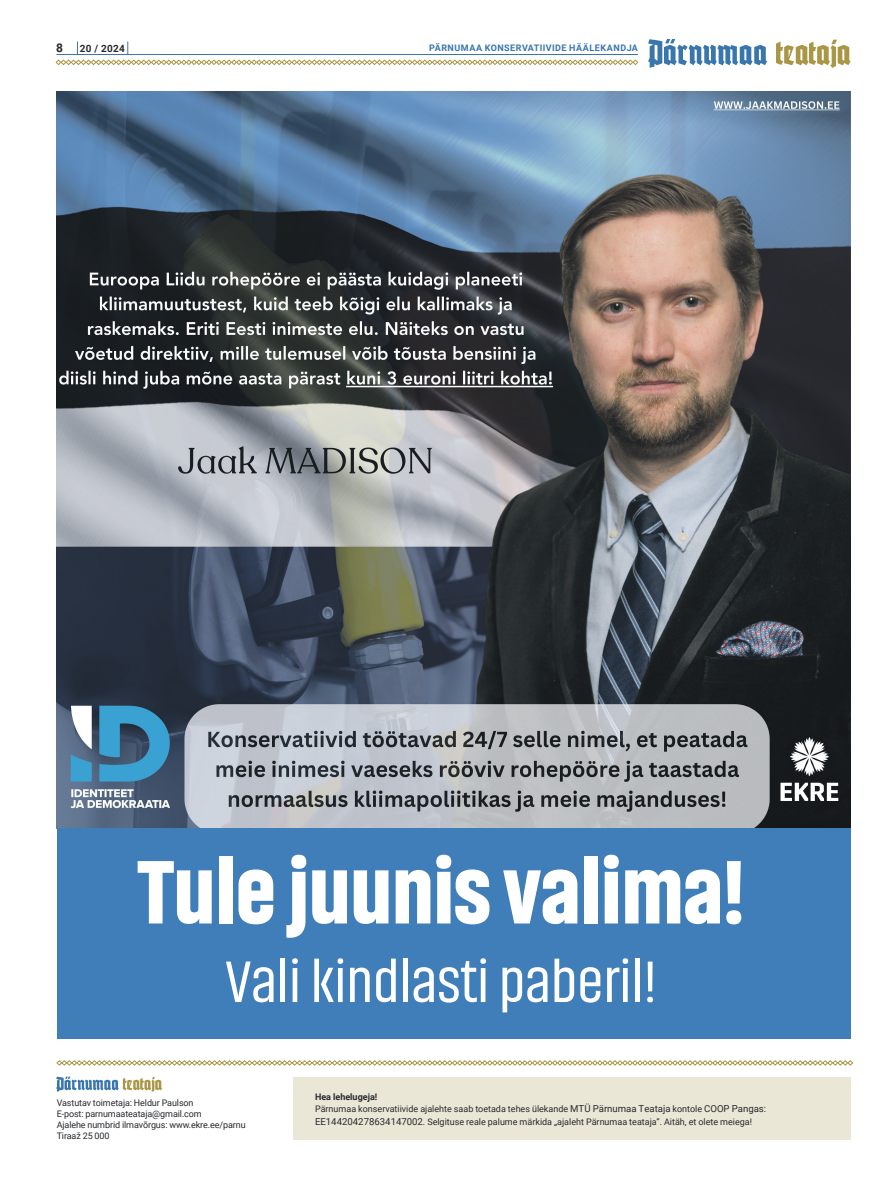
<style>
.page{position:relative;width:893px;height:1191px;background:#fff}
.page>*{position:absolute;margin:0;border:0;box-sizing:border-box;transform-origin:0 0}
.t1{font:900 90px "Akhand";letter-spacing:-.01em;color:#fff}
.t2{font:60px "Akhand";letter-spacing:-.01em;color:#fff}
.t3{font:700 12px "Roboto";color:#27292d}
.t4{font:700 10px "Roboto";letter-spacing:.025em;color:#27292d}
.t5{font:9px/11px "Roboto";color:#27292d}
.t6{font:700 9px "Roboto";letter-spacing:.055em;color:#3876ac}
.s1{font-weight:700}
.s2{font-size:9.6px}
</style>
<div class="page">
<svg style="left:776px;top:40px;width:74px;height:28px"></svg>
<svg style="left:648px;top:39px;width:119px;height:29px"></svg>
<svg style="left:56px;top:41px;width:582px;height:24px"></svg>
<div style="left:293px;top:1077px;width:557px;height:63px;background:#ebe7d7"></div>
<svg style="left:56px;top:1060px;width:797px;height:5px"></svg>
<svg style="left:56px;top:1076px;width:106px;height:15px"></svg>
<img style="left:57px;top:91px;width:793px;height:737px">
<div style="left:57px;top:828px;width:793px;height:210px;background:#407eb9"></div>
<h3 class="t3" style="left:56px;top:39px;width:8px">8</h3>
<p class="t4" style="left:80px;top:41px;width:46px">20 / 2024</p>
<p class="t6" style="left:429px;top:42px;width:210px">PÄRNUMAA KONSERVATIIVIDE HÄÄLEKANDJA</p>
<h1 class="t1" style="left:137px;top:843px;width:609px">Tule juunis valima!</h1>
<h2 class="t2" style="left:225px;top:950px;width:434px">Vali kindlasti paberil!</h2>
<p class="t5" style="left:57px;top:1097px;width:191px">Vastutav toimetaja: Heldur Paulson<br>E-post: parnumaateataja@gmail.com<br>Ajalehe numbrid ilmavõrgus: www.ekre.ee/parnu Tiraaž 25 000</p>
<p class="t5" style="left:315px;top:1090px;width:453px;line-height:12.5px"><span class="s1">Hea lehelugeja!<br></span>Pärnumaa konservatiivide ajalehte saab toetada tehes ülekande <span class="s2">MTÜ Pärnumaa Teataja</span> kontole <span class="s2">COOP Pangas:<br>EE144204278634147002</span>. Selgituse reale palume märkida „ajaleht Pärnumaa teataja”. Aitäh, et olete meiega!</p>
</div>
